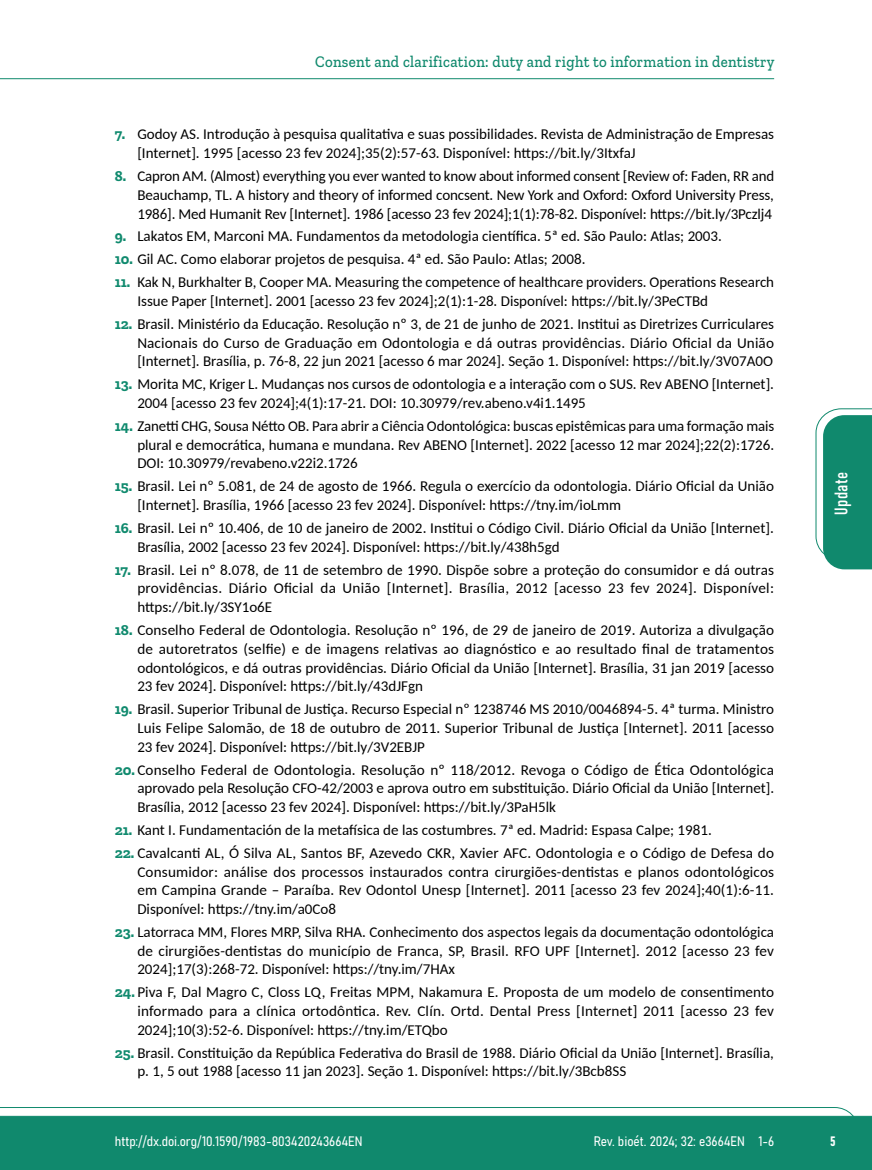
<style>
.page{position:relative;width:872px;height:1170px;background:#fff}
.page>*{position:absolute;margin:0;border:0;box-sizing:border-box;transform-origin:0 0}
.t1{font:18px "Bahnschrift";letter-spacing:.02em;color:#fff}
.t2{font:500 16.5px "Zilla Slab";letter-spacing:.02em;color:#10896d;scale:.9 1}
.t3{font:15px/18.8px "Carlito";color:#000;text-align:justify}
.t4{font:13.5px "Bahnschrift";color:#fff}
.s1{font-family:"Zilla Slab";font-weight:700;color:#108a6e}
</style>
<div class="page">
<svg style="left:0;top:1107px;width:859px;height:62px;background:#2e977f"></svg>
<hr style="left:0;top:78px;width:774px;height:1px;background:#10896d">
<svg style="left:815px;top:408px;width:57px;height:161px"></svg>
<p class="t2" style="left:315px;top:53px;width:512px">Consent and clarification: duty and right to information in dentistry</p>
<p class="t3" style="left:137px;top:124px;width:638px;text-indent:-22px"><span class="s1">7.</span> Godoy AS. Introdução à pesquisa qualitativa e suas possibilidades. Revista de Administração de Empresas [Internet]. 1995 [acesso 23 fev 2024];35(2):57-63. Disponível: https://bit.ly/3ItxfaJ</p>
<p class="t3" style="left:137px;top:166px;width:638px;text-indent:-22px"><span class="s1">8.</span> Capron AM. (Almost) everything you ever wanted to know about informed consent [Review of: Faden, RR and Beauchamp, TL. A history and theory of informed concsent. New York and Oxford: Oxford University Press, 1986]. Med Humanit Rev [Internet]. 1986 [acesso 23 fev 2024];1(1):78-82. Disponível: https://bit.ly/3Pczlj4</p>
<p class="t3" style="left:115px;top:226px;width:608px"><span class="s1">9.</span> Lakatos EM, Marconi MA. Fundamentos da metodologia científica. 5ª ed. São Paulo: Atlas; 2003.</p>
<p class="t3" style="left:115px;top:249px;width:472px"><span class="s1">10.</span> Gil AC. Como elaborar projetos de pesquisa. 4ª ed. São Paulo: Atlas; 2008.</p>
<p class="t3" style="left:137px;top:272px;width:638px;text-indent:-22px"><span class="s1">11.</span> Kak N, Burkhalter B, Cooper MA. Measuring the competence of healthcare providers. Operations Research<br>Issue Paper [Internet]. 2001 [acesso 23 fev 2024];2(1):1-28. Disponível: https://bit.ly/3PeCTBd</p>
<p class="t3" style="left:137px;top:314px;width:638px;text-indent:-22px"><span class="s1">12.</span> Brasil. Ministério da Educação. Resolução nº 3, de 21 de junho de 2021. Institui as Diretrizes Curriculares Nacionais do Curso de Graduação em Odontologia e dá outras providências. Diário Oficial da União [Internet]. Brasília, p. 76-8, 22 jun 2021 [acesso 6 mar 2024]. Seção 1. Disponível: https://bit.ly/3V07A0O</p>
<p class="t3" style="left:137px;top:374px;width:638px;text-indent:-22px"><span class="s1">13.</span> Morita MC, Kriger L. Mudanças nos cursos de odontologia e a interação com o SUS. Rev ABENO [Internet].<br>2004 [acesso 23 fev 2024];4(1):17-21. DOI: 10.30979/rev.abeno.v4i1.1495</p>
<p class="t3" style="left:137px;top:416px;width:638px;text-indent:-22px"><span class="s1">14.</span> Zanetti CHG, Sousa Nétto OB. Para abrir a Ciência Odontológica: buscas epistêmicas para uma formação mais plural e democrática, humana e mundana. Rev ABENO [Internet]. 2022 [acesso 12 mar 2024];22(2):1726.<br>DOI: 10.30979/revabeno.v22i2.1726</p>
<p class="t3" style="left:137px;top:476px;width:638px;text-indent:-22px"><span class="s1">15.</span> Brasil. Lei nº 5.081, de 24 de agosto de 1966. Regula o exercício da odontologia. Diário Oficial da União [Internet]. Brasília, 1966 [acesso 23 fev 2024]. Disponível: https://tny.im/ioLmm</p>
<p class="t3" style="left:137px;top:518px;width:638px;text-indent:-22px"><span class="s1">16.</span> Brasil. Lei nº 10.406, de 10 de janeiro de 2002. Institui o Código Civil. Diário Oficial da União [Internet].<br>Brasília, 2002 [acesso 23 fev 2024]. Disponível: https://bit.ly/438h5gd</p>
<p class="t3" style="left:137px;top:559px;width:638px;text-indent:-22px"><span class="s1">17.</span> Brasil. Lei nº 8.078, de 11 de setembro de 1990. Dispõe sobre a proteção do consumidor e dá outras providências. Diário Oficial da União [Internet]. Brasília, 2012 [acesso 23 fev 2024]. Disponível: https://bit.ly/3SY1o6E</p>
<p class="t3" style="left:137px;top:620px;width:638px;text-indent:-22px"><span class="s1">18.</span> Conselho Federal de Odontologia. Resolução nº 196, de 29 de janeiro de 2019. Autoriza a divulgação de autoretratos (selfie) e de imagens relativas ao diagnóstico e ao resultado final de tratamentos odontológicos, e dá outras providências. Diário Oficial da União [Internet]. Brasília, 31 jan 2019 [acesso 23 fev 2024]. Disponível: https://bit.ly/43dJFgn</p>
<p class="t3" style="left:137px;top:699px;width:638px;text-indent:-22px"><span class="s1">19.</span> Brasil. Superior Tribunal de Justiça. Recurso Especial nº 1238746 MS 2010/0046894-5. 4ª turma. Ministro Luis Felipe Salomão, de 18 de outubro de 2011. Superior Tribunal de Justiça [Internet]. 2011 [acesso 23 fev 2024]. Disponível: https://bit.ly/3V2EBJP</p>
<p class="t3" style="left:137px;top:759px;width:638px;text-indent:-22px"><span class="s1">20.</span> Conselho Federal de Odontologia. Resolução nº 118/2012. Revoga o Código de Ética Odontológica aprovado pela Resolução CFO-42/2003 e aprova outro em substituição. Diário Oficial da União [Internet].<br>Brasília, 2012 [acesso 23 fev 2024]. Disponível: https://bit.ly/3PaH5lk</p>
<p class="t3" style="left:115px;top:819px;width:598px"><span class="s1">21.</span> Kant I. Fundamentación de la metafísica de las costumbres. 7ª ed. Madrid: Espasa Calpe; 1981.</p>
<p class="t3" style="left:137px;top:842px;width:638px;text-indent:-22px"><span class="s1">22.</span> Cavalcanti AL, Ó Silva AL, Santos BF, Azevedo CKR, Xavier AFC. Odontologia e o Código de Defesa do Consumidor: análise dos processos instaurados contra cirurgiões-dentistas e planos odontológicos em Campina Grande – Paraíba. Rev Odontol Unesp [Internet]. 2011 [acesso 23 fev 2024];40(1):6-11.<br>Disponível: https://tny.im/a0Co8</p>
<p class="t3" style="left:137px;top:921px;width:638px;text-indent:-22px"><span class="s1">23.</span> Latorraca MM, Flores MRP, Silva RHA. Conhecimento dos aspectos legais da documentação odontológica de cirurgiões-dentistas do município de Franca, SP, Brasil. RFO UPF [Internet]. 2012 [acesso 23 fev 2024];17(3):268-72. Disponível: https://tny.im/7HAx</p>
<p class="t3" style="left:137px;top:982px;width:638px;text-indent:-22px"><span class="s1">24.</span> Piva F, Dal Magro C, Closs LQ, Freitas MPM, Nakamura E. Proposta de um modelo de consentimento informado para a clínica ortodôntica. Rev. Clín. Ortd. Dental Press [Internet] 2011 [acesso 23 fev 2024];10(3):52-6. Disponível: https://tny.im/ETQbo</p>
<p class="t3" style="left:137px;top:1042px;width:638px;text-indent:-22px"><span class="s1">25.</span> Brasil. Constituição da República Federativa do Brasil de 1988. Diário Oficial da União [Internet]. Brasília, p. 1, 5 out 1988 [acesso 11 jan 2023]. Seção 1. Disponível: https://bit.ly/3Bcb8SS</p>
<p class="t1" style="left:827px;top:514px;width:44px;rotate:-90deg">Update</p>
<p class="t4" style="left:115px;top:1131px;width:249px">http://dx.doi.org/10.1590/1983-803420243664EN</p>
<p class="t4" style="left:594px;top:1131px;width:182px">Rev. bioét. 2024; 32: e3664EN 1-6</p>
<p class="t4" style="left:830px;top:1130px;width:7px">5</p>
</div>
